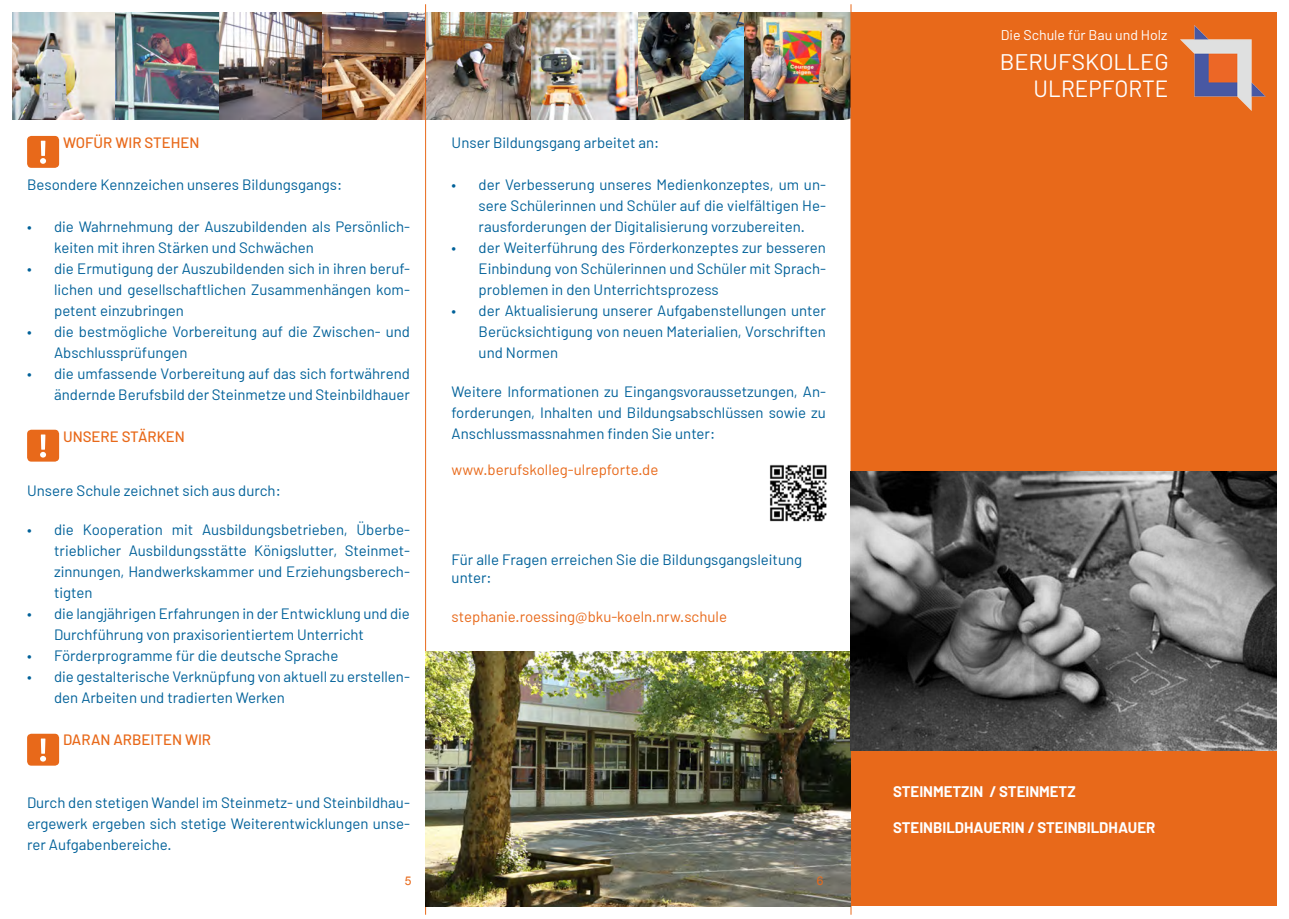
<style>
.page{position:relative;width:1289px;height:919px;background:#fff}
.page>*{position:absolute;margin:0;border:0;box-sizing:border-box;transform-origin:0 0}
.t1{font:23.4px "Barlow";color:#fff;scale:.96 1}
.t2{font:22.5px "Barlow";color:#fff;scale:1.04 1}
.t3{font:15px/21px "Barlow";color:#006199;text-align:justify}
.t4{font:15px "Barlow";color:#e8691a}
.t5{font:700 15px "Barlow";color:#fff}
.t6{font:500 15px "Barlow";color:#e8691a}
.t7{font:14.1px "Barlow";color:#fff}
.t8{font:12px "Arial";color:#e8691a}
</style>
<div class="page">
<div style="left:850px;top:13px;width:426px;height:893px;background:#e8691a"></div>
<img style="left:13px;top:13px;width:103px;height:106px">
<img style="left:116px;top:13px;width:103px;height:106px">
<img style="left:219px;top:13px;width:103px;height:106px">
<img style="left:322px;top:13px;width:103px;height:106px">
<img style="left:426px;top:13px;width:105px;height:106px">
<img style="left:531px;top:13px;width:107px;height:106px">
<img style="left:638px;top:13px;width:106px;height:106px">
<img style="left:744px;top:13px;width:106px;height:106px">
<img style="left:1180px;top:26px;width:85px;height:85px">
<hr style="left:425px;top:4px;width:1px;height:910px;background:#e8691a">
<hr style="left:850px;top:4px;width:1px;height:910px;background:#e8691a">
<img style="left:769px;top:465px;width:57px;height:57px">
<img style="left:425px;top:651px;width:425px;height:255px">
<img style="left:850px;top:471px;width:426px;height:279px">
<div style="left:27px;top:733px;width:32px;height:32px;background:#e8691a;border-radius:4px"></div>
<svg style="left:40px;top:738px;width:6px;height:23px"></svg>
<div style="left:27px;top:136px;width:32px;height:32px;background:#e8691a;border-radius:4px"></div>
<svg style="left:40px;top:141px;width:6px;height:23px"></svg>
<div style="left:27px;top:429px;width:32px;height:32px;background:#e8691a;border-radius:4px"></div>
<svg style="left:40px;top:434px;width:6px;height:23px"></svg>
<p class="t6" style="left:63px;top:133px;width:138px">WOFÜR WIR STEHEN</p>
<p class="t3" style="left:27px;top:173px;width:316px">Besondere Kennzeichen unseres Bildungsgangs:</p>
<p class="t3" style="left:54px;top:215px;width:357px;text-indent:-27px">• die Wahrnehmung der Auszubildenden als Persönlich&shy;keiten mit ihren Stärken und Schwächen</p>
<p class="t3" style="left:54px;top:257px;width:357px;text-indent:-27px">• die Ermutigung der Auszubildenden sich in ihren beruf&shy;lichen und gesellschaftlichen Zusammenhängen kom&shy;petent einzubringen</p>
<p class="t3" style="left:54px;top:320px;width:357px;text-indent:-27px">• die bestmögliche Vorbereitung auf die Zwischen- und<br>Abschlussprüfungen</p>
<p class="t3" style="left:27px;top:362px;width:384px;text-align:right">• die umfassende Vorbereitung auf das sich fortwährend ändernde Berufsbild der Steinmetze und Steinbildhauer</p>
<p class="t6" style="left:63px;top:427px;width:123px">UNSERE STÄRKEN</p>
<p class="t3" style="left:27px;top:479px;width:255px">Unsere Schule zeichnet sich aus durch:</p>
<p class="t3" style="left:54px;top:518px;width:357px;text-indent:-27px">• die Kooperation mit Ausbildungsbetrieben, Überbe&shy;trieblicher Ausbildungsstätte Königslutter, Steinmet&shy;zinnungen, Handwerkskammer und Erziehungsberech&shy;tigten</p>
<p class="t3" style="left:54px;top:602px;width:357px;text-indent:-27px">• die langjährigen Erfahrungen in der Entwicklung und die<br>Durchführung von praxisorientiertem Unterricht</p>
<p class="t3" style="left:27px;top:644px;width:313px">• Förderprogramme für die deutsche Sprache</p>
<p class="t3" style="left:54px;top:665px;width:357px;text-indent:-27px">• die gestalterische Verknüpfung von aktuell zu erstellen&shy;den Arbeiten und tradierten Werken</p>
<p class="t6" style="left:63px;top:730px;width:149px">DARAN ARBEITEN WIR</p>
<p class="t3" style="left:451px;top:131px;width:209px">Unser Bildungsgang arbeitet an:</p>
<p class="t3" style="left:478px;top:173px;width:349px;text-indent:-27px">• der Verbesserung unseres Medienkonzeptes, um un&shy;sere Schülerinnen und Schüler auf die vielfältigen He&shy;rausforderungen der Digitalisierung vorzubereiten.</p>
<p class="t3" style="left:478px;top:236px;width:349px;text-indent:-27px">• der Weiterführung des Förderkonzeptes zur besseren Einbindung von Schülerinnen und Schüler mit Sprach&shy;problemen in den Unterrichtsprozess</p>
<p class="t3" style="left:478px;top:299px;width:349px;text-indent:-27px">• der Aktualisierung unserer Aufgabenstellungen unter Berücksichtigung von neuen Materialien, Vorschriften und Normen</p>
<p class="t3" style="left:451px;top:380px;width:376px">Weitere Informationen zu Eingangsvoraussetzungen, An&shy;forderungen, Inhalten und Bildungsabschlüssen sowie zu Anschlussmassnahmen finden Sie unter:</p>
<p class="t4" style="left:451px;top:460px;width:208px">www.berufskolleg-ulrepforte.de</p>
<p class="t3" style="left:451px;top:548px;width:352px">Für alle Fragen erreichen Sie die Bildungsgangsleitung</p>
<p class="t3" style="left:451px;top:566px;width:41px">unter:</p>
<p class="t4" style="left:451px;top:607px;width:277px">stephanie.roessing@bku-koeln.nrw.schule</p>
<p class="t3" style="left:27px;top:791px;width:384px">Durch den stetigen Wandel im Steinmetz- und Steinbildhau&shy;ergewerk ergeben sich stetige Weiterentwicklungen unse&shy;rer Aufgabenbereiche.</p>
<p class="t8" style="left:405px;top:873px;width:8px">5</p>
<p class="t8" style="left:816px;top:873px;width:8px">6</p>
<p class="t7" style="left:1000px;top:26px;width:168px">Die Schule für Bau und Holz</p>
<h2 class="t2" style="left:999px;top:48px;width:164px">BERUFSKOLLEG</h2>
<h1 class="t1" style="left:1033px;top:74px;width:142px">ULREPFORTE</h1>
<p class="t5" style="left:893px;top:782px;width:184px">STEINMETZIN / STEINMETZ</p>
<p class="t5" style="left:893px;top:818px;width:264px">STEINBILDHAUERIN / STEINBILDHAUER</p>
</div>
